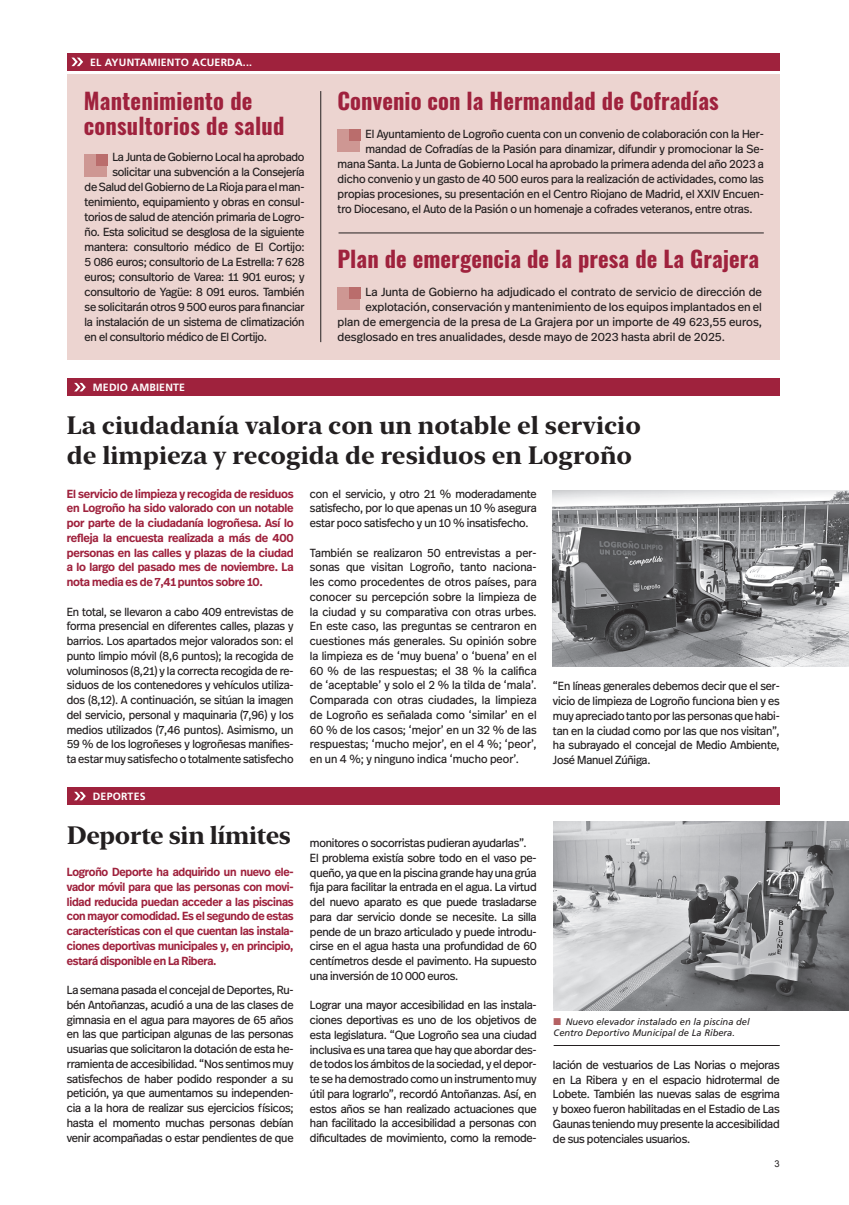
<style>
.page{position:relative;width:849px;height:1205px;background:#fff}
.page>*{position:absolute;margin:0;border:0;box-sizing:border-box;transform-origin:0 0}
.t1{font:700 25px/30px "New York Large";color:#231f20}
.t2{font:22.5px/25px "Oswald";letter-spacing:.005em;color:#9f223d}
.t3{font:11.75px/14.8px "Real Head Pro";letter-spacing:-.02em;color:#231f20;text-align:justify}
.t4{font:11.75px/14.8px "Real Head Pro";letter-spacing:-.02em;color:#231f20;text-align:justify;scale:.96 1}
.t5{font:600 11.75px/14.8px "Real Head Pro";letter-spacing:-.02em;color:#9f223d;text-align:justify;scale:.94 1}
.t6{font:11.75px "Real Head Pro";color:#231f20}
.t7{font:600 11.75px/14.8px "Real Head Pro";letter-spacing:-.02em;color:#9f223d;text-align:justify;scale:.96 1}
.t8{font:700 10.5px "Frutiger LT Std";letter-spacing:.02em;color:#fff}
.t9{font:italic 9.38px/11.9px "Frutiger LT Std";color:#231f20}
.t10{font:9.38px "Arial";color:#231f20}
.s1{color:#b56163}
</style>
<div class="page">
<div style="left:67px;top:74px;width:712px;height:286px;background:#ecd4d0"></div>
<div style="left:67px;top:379px;width:712px;height:17px;background:#9f223d"></div>
<svg style="left:74px;top:383px;width:12px;height:8px"></svg>
<div style="left:67px;top:53px;width:712px;height:17px;background:#9f223d"></div>
<svg style="left:71px;top:58px;width:12px;height:8px"></svg>
<div style="left:67px;top:787px;width:712px;height:17px;background:#9f223d"></div>
<svg style="left:74px;top:792px;width:12px;height:8px"></svg>
<div style="left:337px;top:130px;width:23px;height:22px;background:#ce9793"></div>
<div style="left:349px;top:130px;width:11px;height:11px;background:#ba6d6c"></div>
<div style="left:337px;top:287px;width:23px;height:23px;background:#ce9793"></div>
<div style="left:349px;top:287px;width:11px;height:11px;background:#ba6d6c"></div>
<div style="left:84px;top:154px;width:23px;height:23px;background:#ce9793"></div>
<div style="left:96px;top:154px;width:11px;height:11px;background:#ba6d6c"></div>
<hr style="left:320px;top:91px;width:1px;height:251px;background:#231f20">
<hr style="left:338px;top:233px;width:425px;height:1px;background:#231f20">
<hr style="left:553px;top:1045px;width:226px;height:1px;background:#231f20">
<img style="left:552px;top:490px;width:296px;height:176px">
<img style="left:553px;top:821px;width:295px;height:189px">
<p class="t8" style="left:90px;top:56px;width:163px">EL AYUNTAMIENTO ACUERDA...</p>
<h2 class="t2" style="left:84px;top:86px;width:202px">Mantenimiento de consultorios de salud</h2>
<p class="t3" style="left:112px;top:150px;width:193px">La Junta de Gobierno Local ha aprobado</p>
<p class="t3" style="left:112px;top:165px;width:193px">solicitar una subvención a la Consejería</p>
<p class="t3" style="left:85px;top:180px;width:221px">de Salud del Gobierno de La Rioja para el man-</p>
<p class="t3" style="left:85px;top:195px;width:221px">tenimiento, equipamiento y obras en consul-</p>
<p class="t3" style="left:85px;top:210px;width:221px">torios de salud de atención primaria de Logro-</p>
<p class="t3" style="left:85px;top:225px;width:221px">ño. Esta solicitud se desglosa de la siguiente</p>
<p class="t3" style="left:85px;top:240px;width:221px">mantera: consultorio médico de El Cortijo:</p>
<p class="t3" style="left:85px;top:255px;width:221px">5 086 euros; consultorio de La Estrella: 7 628</p>
<p class="t3" style="left:85px;top:270px;width:221px">euros; consultorio de Varea: 11 901 euros; y</p>
<p class="t3" style="left:85px;top:285px;width:221px">consultorio de Yagüe: 8 091 euros. También</p>
<p class="t3" style="left:85px;top:300px;width:221px">se solicitarán otros 9 500 euros para financiar</p>
<p class="t3" style="left:85px;top:315px;width:221px">la instalación de un sistema de climatización</p>
<p class="t3" style="left:85px;top:330px;width:184px">en el consultorio médico de El Cortijo.</p>
<p class="t8" style="left:93px;top:381px;width:94px">MEDIO AMBIENTE</p>
<h2 class="t2" style="left:337px;top:86px;width:382px">Convenio con la Hermandad de Cofradías</h2>
<p class="t3" style="left:365px;top:126px;width:399px">El Ayuntamiento de Logroño cuenta con un convenio de colaboración con la Her-</p>
<p class="t3" style="left:365px;top:141px;width:399px">mandad de Cofradías de la Pasión para dinamizar, difundir y promocionar la Se-</p>
<p class="t3" style="left:337px;top:156px;width:427px">mana Santa. La Junta de Gobierno Local ha aprobado la primera adenda del año 2023 a</p>
<p class="t3" style="left:337px;top:171px;width:427px">dicho convenio y un gasto de 40 500 euros para la realización de actividades, como las</p>
<p class="t3" style="left:337px;top:186px;width:427px">propias procesiones, su presentación en el Centro Riojano de Madrid, el XXIV Encuen-</p>
<p class="t3" style="left:337px;top:201px;width:416px">tro Diocesano, el Auto de la Pasión o un homenaje a cofrades veteranos, entre otras.</p>
<h2 class="t2" style="left:337px;top:244px;width:423px">Plan de emergencia de la presa de La Grajera</h2>
<p class="t6" style="left:365px;top:283px;width:398px">La Junta de Gobierno ha adjudicado el contrato de servicio de dirección de</p>
<p class="t6" style="left:365px;top:298px;width:398px">explotación, conservación y mantenimiento de los equipos implantados en el</p>
<p class="t6" style="left:337px;top:313px;width:426px">plan de emergencia de la presa de La Grajera por un importe de 49 623,55 euros,</p>
<p class="t6" style="left:337px;top:329px;width:388px">desglosado en tres anualidades, desde mayo de 2023 hasta abril de 2025.</p>
<h1 class="t1" style="left:67px;top:409px;width:575px">La ciudadanía valora con un notable el servicio de limpieza y recogida de residuos en Logroño</h1>
<p class="t7" style="left:67px;top:486px;width:237px">El servicio de limpieza y recogida de residuos en Logroño ha sido valorado con un notable por parte de la ciudadanía logroñesa. Así lo refleja la encuesta realizada a más de 400 personas en las calles y plazas de la ciudad a lo largo del pasado mes de noviembre. La nota media es de 7,41 puntos sobre 10.</p>
<p class="t4" style="left:67px;top:604px;width:237px">En total, se llevaron a cabo 409 entrevistas de forma presencial en diferentes calles, plazas y barrios. Los apartados mejor valorados son: el punto limpio móvil (8,6 puntos); la recogida de voluminosos (8,21) y la correcta recogida de re&shy;siduos de los contenedores y vehículos utiliza&shy;dos (8,12). A continuación, se sitúan la imagen del servicio, personal y maquinaria (7,96) y los medios utilizados (7,46 puntos). Asimismo, un 59 % de los logroñeses y logroñesas manifies&shy;ta estar muy satisfecho o totalmente satisfecho</p>
<p class="t8" style="left:93px;top:790px;width:54px">DEPORTES</p>
<h1 class="t1" style="left:67px;top:819px;width:225px">Deporte sin límites</h1>
<p class="t5" style="left:67px;top:864px;width:243px">Logroño Deporte ha adquirido un nuevo ele&shy;vador móvil para que las personas con movi&shy;lidad reducida puedan acceder a las piscinas con mayor comodidad. Es el segundo de estas características con el que cuentan las instala&shy;ciones deportivas municipales y, en principio, estará disponible en La Ribera.</p>
<p class="t3" style="left:67px;top:982px;width:228px">La semana pasada el concejal de Deportes, Ru&shy;bén Antoñanzas, acudió a una de las clases de gimnasia en el agua para mayores de 65 años en las que participan algunas de las personas usuarias que solicitaron la dotación de esta he&shy;rramienta de accesibilidad. “Nos sentimos muy satisfechos de haber podido responder a su petición, ya que aumentamos su independen&shy;cia a la hora de realizar sus ejercicios físicos; hasta el momento muchas personas debían venir acompañadas o estar pendientes de que</p>
<p class="t4" style="left:310px;top:486px;width:237px">con el servicio, y otro 21 % moderadamente satisfecho, por lo que apenas un 10 % asegura estar poco satisfecho y un 10 % insatisfecho.</p>
<p class="t4" style="left:310px;top:545px;width:238px">También se realizaron 50 entrevistas a per&shy;sonas que visitan Logroño, tanto naciona&shy;les como procedentes de otros países, para conocer su percepción sobre la limpieza de la ciudad y su comparativa con otras urbes.<br>En este caso, las preguntas se centraron en cuestiones más generales. Su opinión sobre la limpieza es de ‘muy buena’ o ‘buena’ en el 60 % de las respuestas; el 38 % la califica de ‘aceptable’ y solo el 2 % la tilda de ‘mala’.<br>Comparada con otras ciudades, la limpieza de Logroño es señalada como ‘similar’ en el 60 % de los casos; ‘mejor’ en un 32 % de las respuestas; ‘mucho mejor’, en el 4 %; ‘peor’, en un 4 %; y ninguno indica ‘mucho peor’.</p>
<p class="t4" style="left:552px;top:678px;width:237px">“En líneas generales debemos decir que el ser&shy;vicio de limpieza de Logroño funciona bien y es muy apreciado tanto por las personas que habi&shy;tan en la ciudad como por las que nos visitan”, ha subrayado el concejal de Medio Ambiente, José Manuel Zúñiga.</p>
<p class="t3" style="left:310px;top:835px;width:228px;text-align:left">monitores o socorristas pudieran ayudarlas”.<br>El problema existía sobre todo en el vaso pe&shy;queño, ya que en la piscina grande hay una grúa fija para facilitar la entrada en el agua. La virtud del nuevo aparato es que puede trasladarse para dar servicio donde se necesite. La silla pende de un brazo articulado y puede introdu&shy;cirse en el agua hasta una profundidad de 60 centímetros desde el pavimento. Ha supuesto una inversión de 10 000 euros.</p>
<p class="t3" style="left:310px;top:998px;width:228px">Lograr una mayor accesibilidad en las instala&shy;ciones deportivas es uno de los objetivos de esta legislatura. “Que Logroño sea una ciudad inclusiva es una tarea que hay que abordar des&shy;de todos los ámbitos de la sociedad, y el depor&shy;te se ha demostrado como un instrumento muy útil para lograrlo”, recordó Antoñanzas. Así, en estos años se han realizado actuaciones que han facilitado la accesibilidad a personas con dificultades de movimiento, como la remode-</p>
<p class="t9" style="left:553px;top:1015px;width:197px"><span class="s1">■</span> Nuevo elevador instalado en la piscina del<br>Centro Deportivo Municipal de La Ribera.</p>
<p class="t3" style="left:552px;top:1057px;width:228px">lación de vestuarios de Las Norias o mejoras en La Ribera y en el espacio hidrotermal de Lobete. También las nuevas salas de esgrima y boxeo fueron habilitadas en el Estadio de Las Gaunas teniendo muy presente la accesibilidad de sus potenciales usuarios.</p>
<p class="t10" style="left:774px;top:1157px;width:7px">3</p>
</div>
